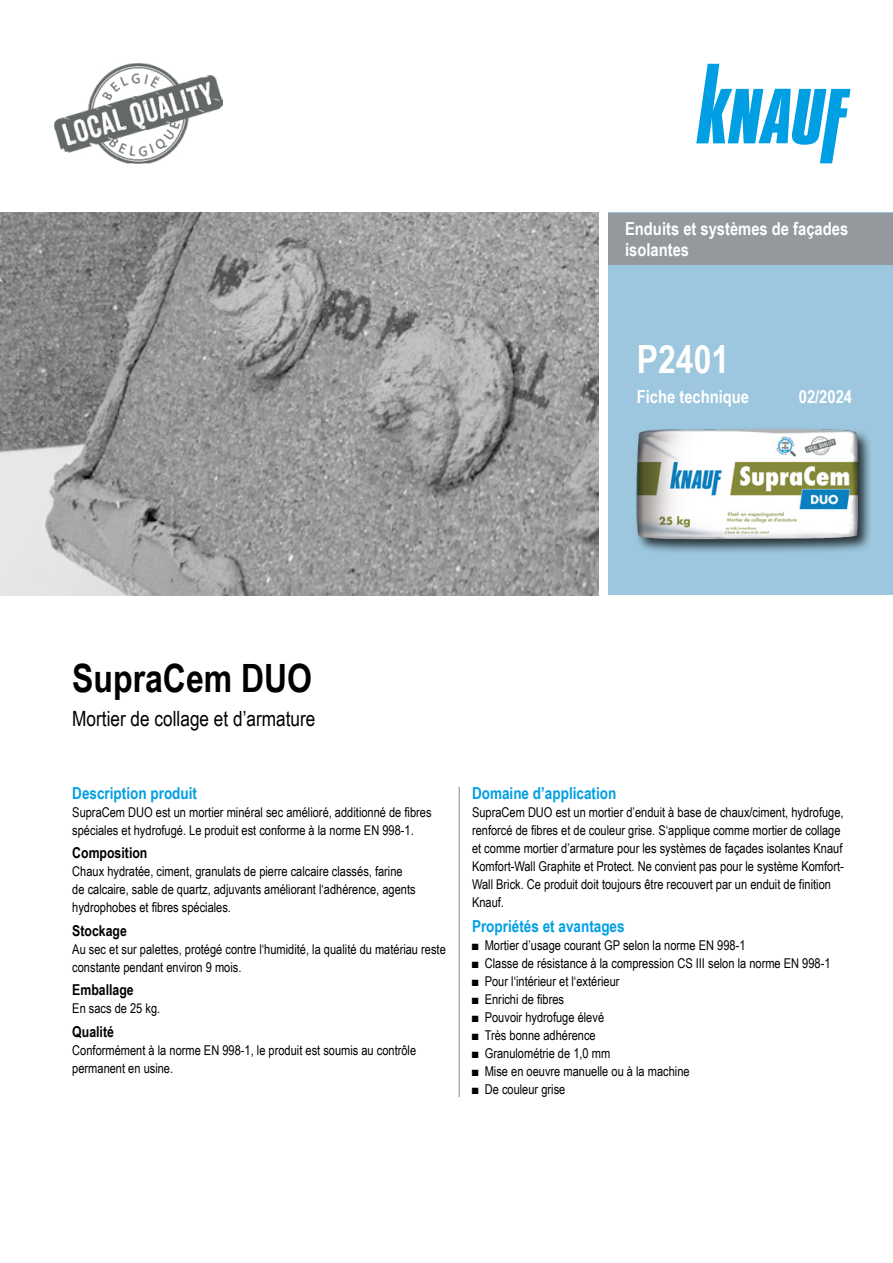
<style>
.page{position:relative;width:893px;height:1263px;background:#fff}
.page>*{position:absolute;margin:0;border:0;box-sizing:border-box;transform-origin:0 0}
.t1{font:700 39px "Arial Narrow";color:#000}
.t2{font:700 39px "Arial Narrow";color:#fff}
.t3{font:21px "Arial Narrow";color:#000}
.t4{font:700 18px/21.6px "Arial Narrow";color:#fff}
.t5{font:700 16.5px "Arial Narrow";color:#009fe3}
.t6{font:700 15px "Arial Narrow";color:#000}
.t7{font:13.5px/18px "Arial Narrow";color:#000}
</style>
<div class="page">
<img style="left:54px;top:64px;width:169px;height:99px">
<div style="left:608px;top:213px;width:285px;height:382px;background:#9dc7de"></div>
<div style="left:608px;top:213px;width:285px;height:52px;background:#93999c"></div>
<svg style="left:696px;top:64px;width:154px;height:99px"></svg>
<div style="left:634px;top:426px;width:236px;height:128px;background:#000;opacity:.75"></div>
<img style="left:635px;top:426px;width:224px;height:128px">
<hr style="left:459px;top:787px;width:1px;height:310px;background:#93999c">
<img style="left:0;top:213px;width:599px;height:382px">
<h3 class="t4" style="left:625px;top:217px;width:225px">Enduits et systèmes de façades isolantes</h3>
<h1 class="t2" style="left:637px;top:329px;width:94px">P2401</h1>
<h3 class="t4" style="left:637px;top:385px;width:114px">Fiche technique</h3>
<h3 class="t4" style="left:799px;top:385px;width:55px">02/2024</h3>
<h1 class="t1" style="left:72px;top:649px;width:241px">SupraCem DUO</h1>
<h2 class="t3" style="left:72px;top:703px;width:245px">Mortier de collage et d’armature</h2>
<p class="t5" style="left:72px;top:780px;width:126px">Description produit</p>
<p class="t7" style="left:72px;top:802px;width:361px">SupraCem DUO est un mortier minéral sec amélioré, additionné de fibres spéciales et hydrofugé. Le produit est conforme à la norme EN 998-1.</p>
<p class="t6" style="left:72px;top:841px;width:77px">Composition</p>
<p class="t7" style="left:72px;top:862px;width:345px">Chaux hydratée, ciment, granulats de pierre calcaire classés, farine de calcaire, sable de quartz, adjuvants améliorant l‘adhérence, agents hydrophobes et fibres spéciales.</p>
<p class="t6" style="left:72px;top:919px;width:56px">Stockage</p>
<p class="t7" style="left:72px;top:939px;width:375px">Au sec et sur palettes, protégé contre l‘humidité, la qualité du matériau reste constante pendant environ 9 mois.</p>
<p class="t6" style="left:72px;top:978px;width:63px">Emballage</p>
<p class="t7" style="left:72px;top:999px;width:90px">En sacs de 25 kg.</p>
<p class="t6" style="left:72px;top:1020px;width:43px">Qualité</p>
<p class="t7" style="left:72px;top:1040px;width:345px">Conformément à la norme EN 998-1, le produit est soumis au contrôle permanent en usine.</p>
<p class="t5" style="left:472px;top:780px;width:146px">Domaine d’application</p>
<p class="t7" style="left:472px;top:802px;width:373px">SupraCem DUO est un mortier d’enduit à base de chaux/ciment, hydrofuge, renforcé de fibres et de couleur grise. S‘applique comme mortier de collage et comme mortier d’armature pour les systèmes de façades isolantes Knauf Komfort-Wall Graphite et Protect. Ne convient pas pour le système Komfort-Wall Brick. Ce produit doit toujours être recouvert par un enduit de finition Knauf.</p>
<p class="t5" style="left:472px;top:914px;width:154px">Propriétés et avantages</p>
<p class="t7" style="left:472px;top:936px;width:275px">■ Mortier d’usage courant GP selon la norme EN 998-1</p>
<p class="t7" style="left:472px;top:954px;width:360px">■ Classe de résistance à la compression CS III selon la norme EN 998-1</p>
<p class="t7" style="left:472px;top:972px;width:149px">■ Pour l‘intérieur et l‘extérieur</p>
<p class="t7" style="left:472px;top:990px;width:94px">■ Enrichi de fibres</p>
<p class="t7" style="left:472px;top:1008px;width:134px">■ Pouvoir hydrofuge élevé</p>
<p class="t7" style="left:472px;top:1026px;width:125px">■ Très bonne adhérence</p>
<p class="t7" style="left:472px;top:1044px;width:140px">■ Granulométrie de 1,0 mm</p>
<p class="t7" style="left:472px;top:1062px;width:219px">■ Mise en oeuvre manuelle ou à la machine</p>
<p class="t7" style="left:472px;top:1080px;width:95px">■ De couleur grise</p>
</div>
